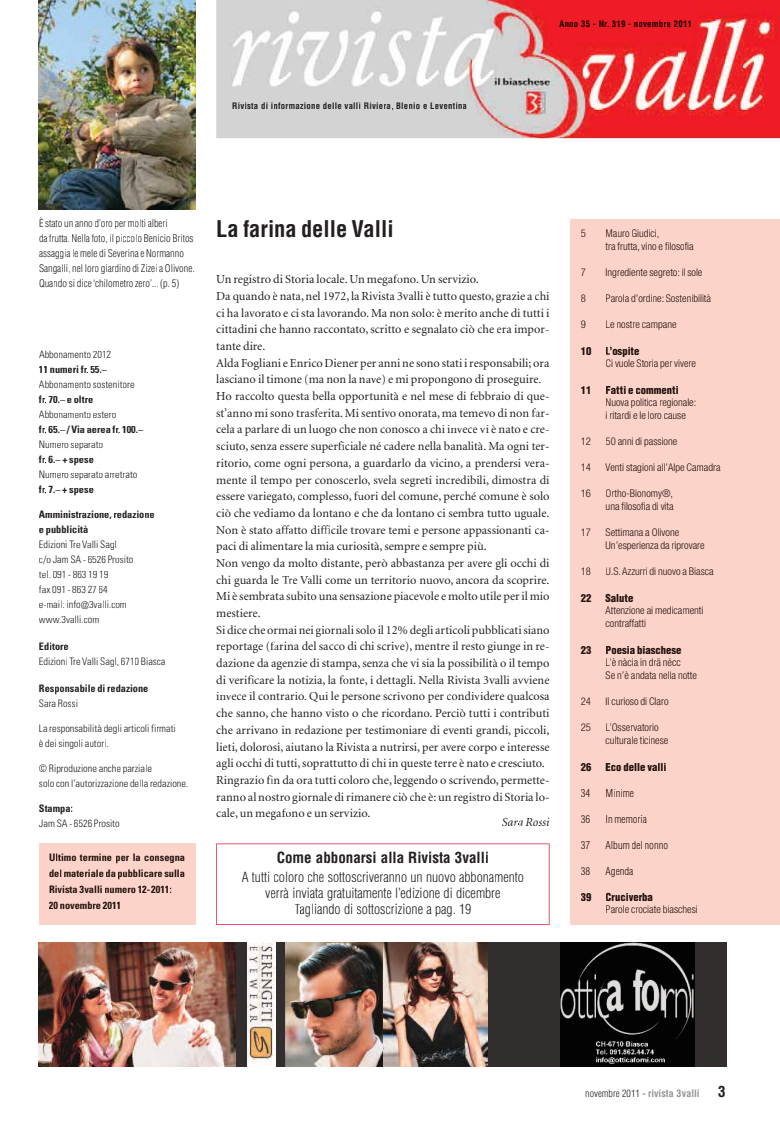
<style>
.page{position:relative;width:780px;height:1127px;background:#fff}
.page>*{position:absolute;margin:0;border:0;box-sizing:border-box;transform-origin:0 0}
.t1{font:700 condensed 22.5px "Helvetica";color:#231f20}
.t2{font:700 condensed 15px "Helvetica";color:#231f20}
.t3{font:300 condensed 13.75px/16.2px "Helvetica";color:#231f20;text-align:center}
.t4{font:12.38px/16.6px "Minion";color:#231f20}
.t5{font:italic 12.38px "Minion";color:#231f20}
.t6{font:300 condensed 10.62px/13px "Helvetica Neue";color:#22110e}
.t7{font:900 condensed 10.62px "Helvetica";color:#22110e}
.t8{font:300 condensed 10.62px "Helvetica";color:#22110e}
.t9{font:300 condensed 10.25px/15px "Univers";color:#231f20}
.t10{font:300 condensed 10.25px/15px "Helvetica";color:#231f20}
.t11{font:700 condensed 10.25px/15px "Univers";color:#231f20}
.t12{font:700 condensed 10.25px/16px "Univers";color:#22110e}
.t13{font:300 condensed 10px "Helvetica";color:#231f20}
.t14{font:700 condensed 8.75px "Helvetica";letter-spacing:.025em;color:#231f20}
.t15{font:700 condensed 8.75px "Helvetica";letter-spacing:.025em;color:#160001}
.s1{font-weight:700;color:#939598}
.s2{font-weight:700;font-size:15px}
</style>
<div class="page">
<div style="left:39px;top:843px;width:156px;height:82px;background:#fcd3c9"></div>
<img style="left:39px;top:0;width:156px;height:209px">
<img style="left:216px;top:0;width:564px;height:138px">
<svg style="left:233px;top:103px;width:70px;height:6px"></svg>
<svg style="left:304px;top:103px;width:99px;height:8px"></svg>
<svg style="left:404px;top:103px;width:62px;height:6px"></svg>
<svg style="left:559px;top:21px;width:131px;height:6px"></svg>
<div style="left:39px;top:943px;width:687px;height:124px;background:#332e2e"></div>
<img style="left:560px;top:943px;width:135px;height:124px">
<img style="left:286px;top:943px;width:201px;height:124px">
<img style="left:39px;top:943px;width:196px;height:124px">
<img style="left:247px;top:943px;width:28px;height:124px">
<div style="left:570px;top:220px;width:210px;height:705px;background:#fcd3c9"></div>
<svg style="left:216px;top:843px;width:333px;height:82px"></svg>
<p class="t14" style="left:232px;top:103px;width:236px">Rivista di informazione delle valli Riviera, Blenio e Leventina</p>
<p class="t15" style="left:559px;top:21px;width:134px">Anno 35 - Nr. 319 - novembre 2011</p>
<p class="t10" style="left:39px;top:217px;width:157px">È stato un anno d’oro per molti alberi<br>da frutta. Nella foto, il piccolo Benicio Britos assaggia le mele di Severina e Normanno Sangalli, nel loro giardino di Zizei a Olivone.<br>Quando si dice ‘chilometro zero’... (p. 5)</p>
<p class="t9" style="left:39px;top:348px;width:74px">Abbonamento 2012</p>
<p class="t11" style="left:39px;top:363px;width:69px">11 numeri fr. 55.–</p>
<p class="t9" style="left:39px;top:378px;width:97px">Abbonamento sostenitore</p>
<p class="t11" style="left:39px;top:393px;width:56px">fr. 70.– e oltre</p>
<p class="t9" style="left:39px;top:408px;width:79px">Abbonamento estero</p>
<p class="t11" style="left:39px;top:423px;width:106px">fr. 65.– / Via aerea fr. 100.–</p>
<p class="t9" style="left:39px;top:438px;width:66px">Numero separato</p>
<p class="t11" style="left:39px;top:453px;width:56px">fr. 6.– + spese</p>
<p class="t9" style="left:39px;top:468px;width:100px">Numero separato arretrato</p>
<p class="t11" style="left:39px;top:483px;width:56px">fr. 7.– + spese</p>
<p class="t11" style="left:39px;top:508px;width:117px">Amministrazione, redazione e pubblicità</p>
<p class="t9" style="left:39px;top:538px;width:96px">Edizioni Tre Valli Sagl<br>c/o Jam SA - 6526 Prosito tel. 091 - 863 19 19<br>fax 091 - 863 27 64 e-mail: info@3valli.com www.3valli.com</p>
<p class="t11" style="left:39px;top:639px;width:31px">Editore</p>
<p class="t9" style="left:39px;top:654px;width:128px">Edizioni Tre Valli Sagl, 6710 Biasca</p>
<p class="t11" style="left:39px;top:682px;width:111px">Responsabile di redazione</p>
<p class="t9" style="left:39px;top:697px;width:40px">Sara Rossi</p>
<p class="t9" style="left:39px;top:722px;width:138px">La responsabilità degli articoli firmati è dei singoli autori.</p>
<p class="t9" style="left:39px;top:762px;width:151px">© Riproduzione anche parziale<br>solo con l’autorizzazione della redazione.</p>
<p class="t11" style="left:39px;top:802px;width:35px">Stampa:</p>
<p class="t9" style="left:39px;top:817px;width:82px">Jam SA - 6526 Prosito</p>
<p class="t12" style="left:49px;top:850px;width:137px">Ultimo termine per la consegna del materiale da pubblicare sulla<br>Rivista 3valli numero 12-2011:<br>20 novembre 2011</p>
<h1 class="t1" style="left:216px;top:220px;width:179px">La farina delle Valli</h1>
<p class="t4" style="left:216px;top:272px;width:335px">Un registro di Storia locale.Un megafono.Un servizio.<br>Da quando è nata,nel 1972, la Rivista 3valli è tutto questo, grazie a chi ci ha lavorato e ci sta lavorando. Ma non solo: è merito anche di tutti i cittadini che hanno raccontato, scritto e segnalato ciò che era impor&shy;tante dire.<br>Alda Fogliani e Enrico Diener per anni ne sono stati iresponsabili; ora lasciano il timone (ma non la nave) e mi propongono di proseguire.<br>Ho raccolto questa bella opportunità e nel mese di febbraio di que&shy;st’anno mi sono trasferita.Mi sentivo onorata, ma temevo di non far&shy;cela a parlare di un luogo che non conosco a chi invece vi è nato e cre&shy;sciuto, senza essere superficiale né cadere nella banalità. Ma ogni ter&shy;ritorio, come ogni persona, a guardarlo da vicino, a prendersi vera&shy;mente il tempo per conoscerlo, svela segreti incredibili, dimostra di essere variegato, complesso, fuori del comune, perché comune è solo ciò che vediamo da lontano e che da lontano ci sembra tutto uguale.<br>Non è stato affatto difficile trovare temi e persone appassionanti ca&shy;paci di alimentare la mia curiosità,sempre e sempre più.<br>Non vengo da molto distante, però abbastanza per avere gli occhi di chi guarda le Tre Valli come un territorio nuovo, ancora da scoprire.<br>Mi è sembrata subito una sensazione piacevole e molto utile peril mio mestiere.<br>Si dice che ormai nei giornalisolo il 12%degli articoli pubblicatisiano reportage (farina del sacco di chi scrive), mentre il resto giunge in re&shy;dazione da agenzie di stampa, senza che vi sia la possibilità o il tempo di verificare la notizia, la fonte, i dettagli. Nella Rivista 3valli avviene invece il contrario. Qui le persone scrivono per condividere qualcosa che sanno, che hanno visto o che ricordano. Perciò tutti i contributi che arrivano in redazione per testimoniare di eventi grandi, piccoli, lieti, dolorosi, aiutano la Rivista a nutrirsi, per avere corpo e interesse agli occhi di tutti,soprattutto di chi in queste terre è nato e cresciuto.<br>Ringrazio fin da ora tutti coloro che, leggendo o scrivendo, permette&shy;ranno al nostro giornale dirimanere ciò che è: un registro di Storia lo&shy;cale, un megafono e un servizio.</p>
<p class="t5" style="left:501px;top:817px;width:49px">Sara Rossi</p>
<p class="t2" style="left:277px;top:851px;width:214px">Come abbonarsi alla Rivista 3valli</p>
<p class="t3" style="left:242px;top:870px;width:284px">A tutti coloro che sottoscriveranno un nuovo abbonamento verrà inviata gratuitamente l’edizione di dicembre<br>Tagliando di sottoscrizione a pag. 19</p>
<p class="t6" style="left:580px;top:228px;width:7px">5</p>
<p class="t6" style="left:605px;top:228px;width:90px">Mauro Giudici,<br>tra frutta,vino e filosofia</p>
<p class="t6" style="left:580px;top:267px;width:7px">7</p>
<p class="t6" style="left:605px;top:267px;width:98px">Ingrediente segreto: il sole</p>
<p class="t6" style="left:580px;top:293px;width:7px">8</p>
<p class="t6" style="left:605px;top:293px;width:107px">Parola d’ordine: Sostenibilità</p>
<p class="t6" style="left:580px;top:319px;width:7px">9</p>
<p class="t6" style="left:605px;top:319px;width:72px">Le nostre campane</p>
<p class="t7" style="left:580px;top:347px;width:12px">10</p>
<p class="t7" style="left:605px;top:347px;width:35px">L’ospite</p>
<p class="t6" style="left:605px;top:358px;width:92px">Ci vuole Storia per vivere</p>
<p class="t7" style="left:580px;top:386px;width:12px">11</p>
<p class="t7" style="left:605px;top:386px;width:75px">Fatti e commenti</p>
<p class="t6" style="left:605px;top:397px;width:92px">Nuova politica regionale: i ritardi e le loro cause</p>
<p class="t6" style="left:580px;top:436px;width:12px">12</p>
<p class="t6" style="left:605px;top:436px;width:73px">50 anni di passione</p>
<p class="t6" style="left:580px;top:462px;width:12px">14</p>
<p class="t6" style="left:605px;top:462px;width:116px">Venti stagioni all’Alpe Camadra</p>
<p class="t6" style="left:580px;top:488px;width:12px">16</p>
<p class="t6" style="left:605px;top:488px;width:70px">Ortho-Bionomy®, una filosofia di vita</p>
<p class="t6" style="left:580px;top:527px;width:12px">17</p>
<p class="t6" style="left:605px;top:527px;width:100px">Settimana a Olivone<br>Un’esperienza da riprovare</p>
<p class="t6" style="left:580px;top:566px;width:12px">18</p>
<p class="t6" style="left:605px;top:566px;width:110px">U.S.Azzurri di nuovo a Biasca</p>
<p class="t7" style="left:580px;top:594px;width:12px">22</p>
<p class="t7" style="left:605px;top:594px;width:29px">Salute</p>
<p class="t6" style="left:605px;top:605px;width:99px">Attenzione ai medicamenti contraffatti</p>
<p class="t7" style="left:580px;top:645px;width:12px">23</p>
<p class="t7" style="left:605px;top:645px;width:77px">Poesia biaschese</p>
<p class="t6" style="left:605px;top:657px;width:93px">L’è nàcia in drä nécc<br>Se n’è andata nella notte</p>
<p class="t6" style="left:580px;top:696px;width:12px">24</p>
<p class="t6" style="left:605px;top:696px;width:64px">Il curioso di Claro</p>
<p class="t6" style="left:580px;top:722px;width:12px">25</p>
<p class="t6" style="left:605px;top:722px;width:64px">L’Osservatorio culturale ticinese</p>
<p class="t7" style="left:580px;top:762px;width:12px">26</p>
<p class="t7" style="left:605px;top:762px;width:62px">Eco delle valli</p>
<p class="t8" style="left:580px;top:788px;width:11px">34</p>
<p class="t8" style="left:605px;top:788px;width:30px">Minime</p>
<p class="t8" style="left:580px;top:814px;width:11px">36</p>
<p class="t8" style="left:605px;top:814px;width:43px">In memoria</p>
<p class="t8" style="left:580px;top:840px;width:11px">37</p>
<p class="t8" style="left:605px;top:840px;width:64px">Album del nonno</p>
<p class="t8" style="left:580px;top:866px;width:11px">38</p>
<p class="t8" style="left:605px;top:866px;width:29px">Agenda</p>
<p class="t7" style="left:580px;top:892px;width:12px">39</p>
<p class="t7" style="left:605px;top:892px;width:49px">Cruciverba</p>
<p class="t6" style="left:605px;top:904px;width:94px">Parole crociate biaschesi</p>
<p class="t13" style="left:585px;top:1089px;width:142px">novembre 2011 - <span class="s1">rivista 3valli</span> <span class="s2">3</span></p>
</div>
